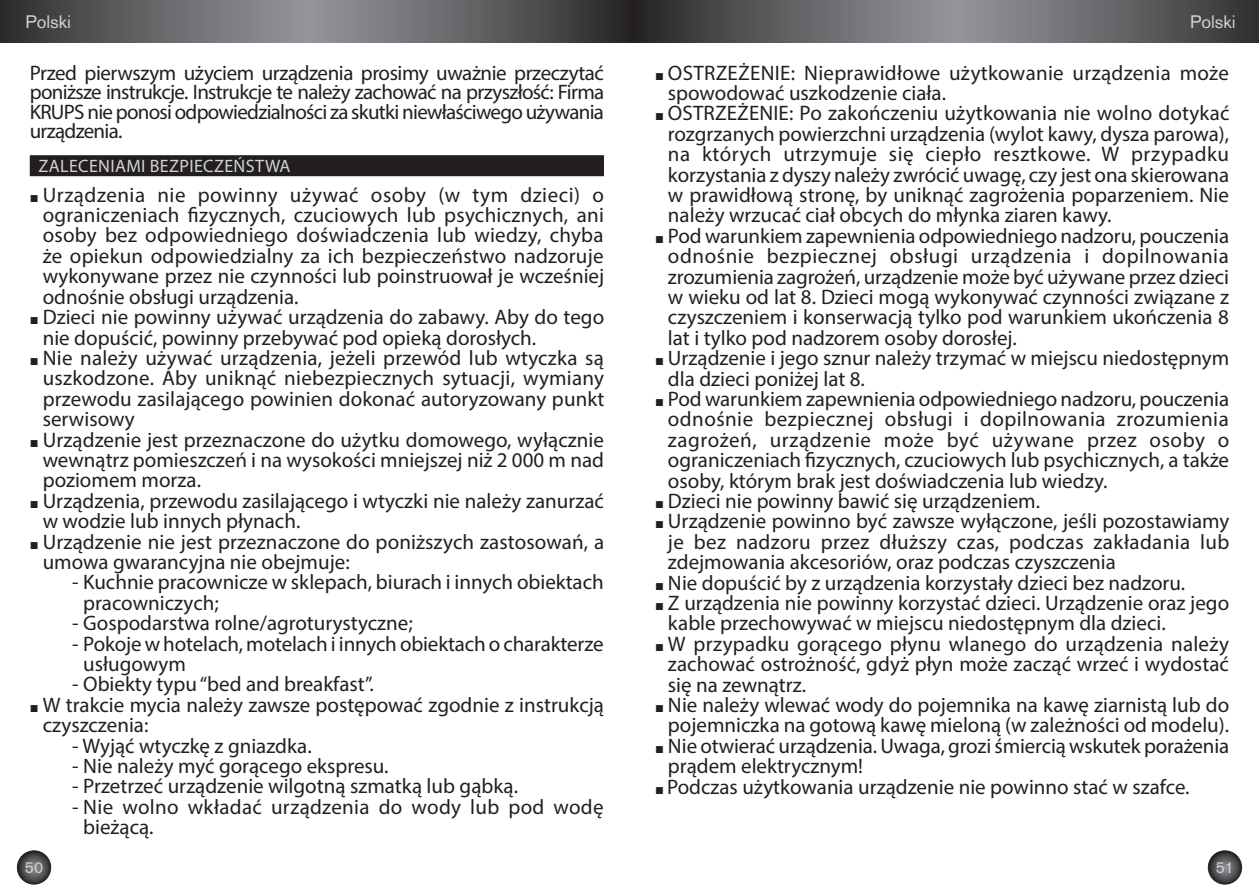
<style>
.page{position:relative;width:1259px;height:893px;background:#fff}
.page>*{position:absolute;margin:0;border:0;box-sizing:border-box;transform-origin:0 0}
.t1{font:21px/20.4px "Myriad Pro";color:#231f20}
.t2{font:18px "Myriad Pro";letter-spacing:.02em;color:#d1d2d4}
.t3{font:18px "Akzidenz Grotesk BE";color:#d1d2d4}
.t4{font:15.75px "Akzidenz Grotesk BE";color:#d1d2d4}
.s1{font-family:"Arial";font-size:15px}
</style>
<div class="page">
<svg style="left:0;top:0;width:629px;height:43px;background:#626265"></svg>
<svg style="left:1208px;top:851px;width:33px;height:33px"></svg>
<div style="left:1208px;top:850px;width:34px;height:34px;border:1px solid #231f20;border-radius:50%"></div>
<svg style="left:629px;top:0;width:630px;height:43px;background:#616264"></svg>
<svg style="left:17px;top:851px;width:34px;height:33px"></svg>
<div style="left:17px;top:850px;width:34px;height:34px;border:1px solid #231f20;border-radius:50%"></div>
<div style="left:30px;top:155px;width:574px;height:21px;background:#231f20"></div>
<p class="t3" style="left:26px;top:11px;width:47px">Polski</p>
<p class="t3" style="left:1190px;top:11px;width:47px">Polski</p>
<p class="t1" style="left:30px;top:62px;width:576px;line-height:19.5px;text-align:justify">Przed pierwszym użyciem urządzenia prosimy uważnie przeczytać poniższe instrukcje. Instrukcje te należy zachować na przyszłość: Firma KRUPS nie ponosi odpowiedzialności za skutki niewłaściwego używania urządzenia.</p>
<p class="t2" style="left:38px;top:155px;width:254px">ZALECENIAMI BEZPIECZEŃSTWA</p>
<p class="t1" style="left:43px;top:184px;width:563px;text-align:justify;text-indent:-13px"><span class="s1">■</span> Urządzenia nie powinny używać osoby (w tym dzieci) o ograniczeniach fizycznych, czuciowych lub psychicznych, ani osoby bez odpowiedniego doświadczenia lub wiedzy, chyba że opiekun odpowiedzialny za ich bezpieczeństwo nadzoruje wykonywane przez nie czynności lub poinstruował je wcześniej odnośnie obsługi urządzenia.</p>
<p class="t1" style="left:43px;top:307px;width:563px;text-indent:-13px"><span class="s1">■</span> Dzieci nie powinny używać urządzenia do zabawy. Aby do tego nie dopuścić, powinny przebywać pod opieką dorosłych.</p>
<p class="t1" style="left:43px;top:347px;width:563px;text-align:justify;text-indent:-13px"><span class="s1">■</span> Nie należy używać urządzenia, jeżeli przewód lub wtyczka są uszkodzone. Aby uniknąć niebezpiecznych sytuacji, wymiany przewodu zasilającego powinien dokonać autoryzowany punkt serwisowy</p>
<p class="t1" style="left:43px;top:429px;width:563px;text-align:justify;text-indent:-13px"><span class="s1">■</span> Urządzenie jest przeznaczone do użytku domowego, wyłącznie wewnątrz pomieszczeń i na wysokości mniejszej niż 2 000 m nad poziomem morza.</p>
<p class="t1" style="left:43px;top:490px;width:563px;text-indent:-13px"><span class="s1">■</span> Urządzenia, przewodu zasilającego i wtyczki nie należy zanurzać w wodzie lub innych płynach.</p>
<p class="t1" style="left:43px;top:531px;width:563px;text-indent:-13px"><span class="s1">■</span> Urządzenie nie jest przeznaczone do poniższych zastosowań, a umowa gwarancyjna nie obejmuje:</p>
<p class="t1" style="left:83px;top:572px;width:522px;text-indent:-11px">- Kuchnie pracownicze w sklepach, biurach i innych obiektach pracowniczych;</p>
<p class="t1" style="left:72px;top:612px;width:342px">- Gospodarstwa rolne/agroturystyczne;</p>
<p class="t1" style="left:83px;top:633px;width:522px;text-indent:-11px">- Pokoje w hotelach, motelach i innych obiektach o charakterze usługowym</p>
<p class="t1" style="left:72px;top:674px;width:303px">- Obiekty typu “bed and breakfast”.</p>
<p class="t1" style="left:43px;top:694px;width:563px;text-indent:-13px"><span class="s1">■</span> W trakcie mycia należy zawsze postępować zgodnie z instrukcją czyszczenia:</p>
<p class="t1" style="left:72px;top:735px;width:241px">- Wyjąć wtyczkę z gniazdka.</p>
<p class="t1" style="left:72px;top:755px;width:318px">- Nie należy myć gorącego ekspresu.</p>
<p class="t1" style="left:72px;top:776px;width:447px">- Przetrzeć urządzenie wilgotną szmatką lub gąbką.</p>
<p class="t1" style="left:83px;top:796px;width:522px;text-indent:-11px">- Nie wolno wkładać urządzenia do wody lub pod wodę bieżącą.</p>
<p class="t1" style="left:668px;top:62px;width:562px;text-indent:-13px"><span class="s1">■</span> OSTRZEŻENIE: Nieprawidłowe użytkowanie urządzenia może spowodować uszkodzenie ciała.</p>
<p class="t1" style="left:668px;top:103px;width:563px;text-align:justify;text-indent:-13px"><span class="s1">■</span> OSTRZEŻENIE: Po zakończeniu użytkowania nie wolno dotykać rozgrzanych powierzchni urządzenia (wylot kawy, dysza parowa), na których utrzymuje się ciepło resztkowe. W przypadku korzystania z dyszy należy zwrócić uwagę, czy jest ona skierowana w prawidłową stronę, by uniknąć zagrożenia poparzeniem. Nie należy wrzucać ciał obcych do młynka ziaren kawy.</p>
<p class="t1" style="left:668px;top:225px;width:563px;text-align:justify;text-indent:-13px"><span class="s1">■</span> Pod warunkiem zapewnienia odpowiedniego nadzoru, pouczenia odnośnie bezpiecznej obsługi urządzenia i dopilnowania zrozumienia zagrożeń, urządzenie może być używane przez dzieci w wieku od lat 8. Dzieci mogą wykonywać czynności związane z czyszczeniem i konserwacją tylko pod warunkiem ukończenia 8 lat i tylko pod nadzorem osoby dorosłej.</p>
<p class="t1" style="left:668px;top:348px;width:563px;text-indent:-13px"><span class="s1">■</span> Urządzenie i jego sznur należy trzymać w miejscu niedostępnym dla dzieci poniżej lat 8.</p>
<p class="t1" style="left:668px;top:388px;width:563px;text-align:justify;text-indent:-13px"><span class="s1">■</span> Pod warunkiem zapewnienia odpowiedniego nadzoru, pouczenia odnośnie bezpiecznej obsługi i dopilnowania zrozumienia zagrożeń, urządzenie może być używane przez osoby o ograniczeniach fizycznych, czuciowych lub psychicznych, a także osoby, którym brak jest doświadczenia lub wiedzy.</p>
<p class="t1" style="left:655px;top:490px;width:386px"><span class="s1">■</span> Dzieci nie powinny bawić się urządzeniem.</p>
<p class="t1" style="left:668px;top:511px;width:563px;text-align:justify;text-indent:-13px"><span class="s1">■</span> Urządzenie powinno być zawsze wyłączone, jeśli pozostawiamy je bez nadzoru przez dłuższy czas, podczas zakładania lub zdejmowania akcesoriów, oraz podczas czyszczenia</p>
<p class="t1" style="left:655px;top:572px;width:531px"><span class="s1">■</span> Nie dopuścić by z urządzenia korzystały dzieci bez nadzoru.</p>
<p class="t1" style="left:668px;top:592px;width:563px;text-indent:-13px"><span class="s1">■</span> Z urządzenia nie powinny korzystać dzieci. Urządzenie oraz jego kable przechowywać w miejscu niedostępnym dla dzieci.</p>
<p class="t1" style="left:668px;top:633px;width:562px;text-align:justify;text-indent:-13px"><span class="s1">■</span> W przypadku gorącego płynu wlanego do urządzenia należy zachować ostrożność, gdyż płyn może zacząć wrzeć i wydostać się na zewnątrz.</p>
<p class="t1" style="left:655px;top:694px;width:576px;text-align:right"><span class="s1">■</span> Nie należy wlewać wody do pojemnika na kawę ziarnistą lub do pojemniczka na gotową kawę mieloną (w zależności od modelu).</p>
<p class="t1" style="left:668px;top:735px;width:563px;text-indent:-13px"><span class="s1">■</span> Nie otwierać urządzenia. Uwaga, grozi śmiercią wskutek porażenia prądem elektrycznym!</p>
<p class="t1" style="left:655px;top:776px;width:536px"><span class="s1">■</span> Podczas użytkowania urządzenie nie powinno stać w szafce.</p>
<p class="t4" style="left:25px;top:858px;width:20px">50</p>
<p class="t4" style="left:1215px;top:858px;width:20px">51</p>
</div>
